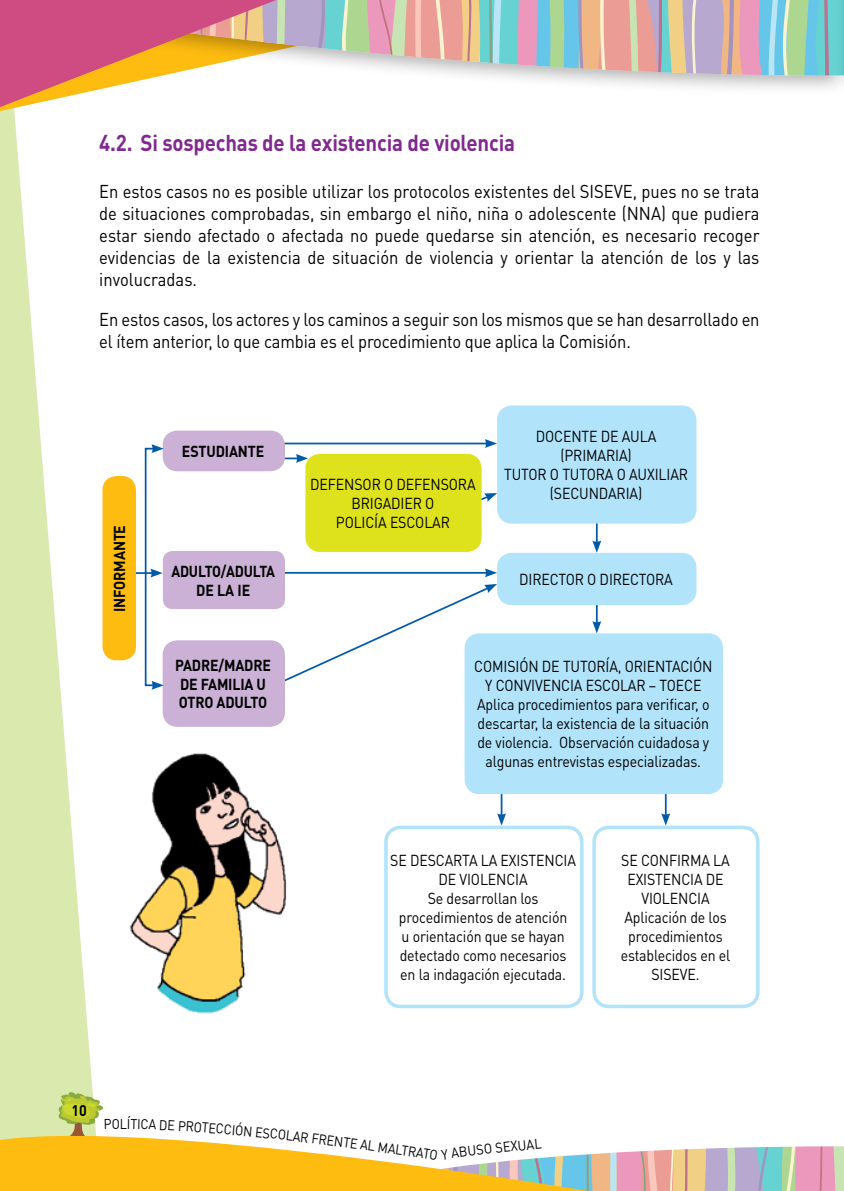
<style>
.page{position:relative;width:844px;height:1191px;background:#fff}
.page>*{position:absolute;margin:0;border:0;box-sizing:border-box;transform-origin:0 0}
.t1{font:700 22.75px "DIN Pro";letter-spacing:-.01em;color:#812990;scale:.9 1}
.t2{font:18.38px/22.1px "DIN Pro";letter-spacing:-.01em;color:#000;text-align:justify;scale:.9 1}
.t3{font:15.75px/18.9px "DIN Pro";letter-spacing:-.01em;color:#000;text-align:center;scale:.89 1}
.t4{font:700 15.75px/18.9px "DIN Pro";letter-spacing:-.01em;color:#000;scale:.89 1}
.t5{font:700 15.75px/18.9px "DIN Pro";letter-spacing:-.01em;color:#000;text-align:center;scale:.88 1}
.t6{font:700 15.58px "DIN Pro";letter-spacing:-.01em;color:#000;scale:.91 1}
.t7{font:700 15.22px "DIN Pro";color:#000;scale:.93 1}
.t8{font:14px "DIN Pro";color:#000;scale:.9 1}
.t9{font:14px "DIN Pro";color:#000;scale:.92 1}
</style>
<div class="page">
<svg style="left:0;top:116px;width:93px;height:986px;fill:#dae9ae"></svg>
<svg style="left:0;top:1102px;width:327px;height:89px;fill:#febc10"></svg>
<div style="left:0;top:0;width:843px;height:96px;background:#000;opacity:.3"></div>
<div style="left:834px;top:0;width:9px;height:98px;background:#fcfcfc"></div>
<svg style="left:389px;top:0;width:455px;height:83px;background:#c0c0bc"></svg>
<svg style="left:0;top:0;width:389px;height:116px"></svg>
<svg style="left:481px;top:493px;width:16px;height:11px"></svg>
<hr style="left:664px;top:781px;width:2px;height:35px;background:#005aaa">
<svg style="left:661px;top:813px;width:9px;height:12px"></svg>
<hr style="left:500px;top:781px;width:2px;height:35px;background:#005aaa">
<svg style="left:497px;top:813px;width:9px;height:12px"></svg>
<hr style="left:277px;top:457px;width:21px;height:2px;background:#005aaa">
<svg style="left:296px;top:454px;width:12px;height:9px"></svg>
<hr style="left:129px;top:572px;width:24px;height:2px;background:#005aaa">
<svg style="left:150px;top:568px;width:13px;height:9px"></svg>
<hr style="left:595px;top:477px;width:2px;height:66px;background:#005aaa">
<svg style="left:592px;top:540px;width:9px;height:13px"></svg>
<hr style="left:595px;top:583px;width:2px;height:41px;background:#005aaa">
<svg style="left:592px;top:621px;width:9px;height:12px"></svg>
<hr style="left:277px;top:442px;width:210px;height:2px;background:#005aaa">
<svg style="left:484px;top:439px;width:13px;height:9px"></svg>
<hr style="left:277px;top:572px;width:210px;height:1px;background:#005aaa">
<svg style="left:484px;top:568px;width:13px;height:9px"></svg>
<svg style="left:277px;top:584px;width:220px;height:98px"></svg>
<div style="left:102px;top:476px;width:34px;height:184px;background:#febc10;border-radius:14px"></div>
<div style="left:163px;top:430px;width:122px;height:41px;background:#cab1d5;border-radius:15px"></div>
<div style="left:163px;top:640px;width:122px;height:87px;background:#cab1d5;border-radius:15px"></div>
<div style="left:305px;top:454px;width:176px;height:98px;background:#dee21d;border-radius:15px"></div>
<div style="left:497px;top:405px;width:199px;height:118px;background:#b1e3fa;border-radius:15px"></div>
<div style="left:497px;top:553px;width:199px;height:52px;background:#b1e3fa;border-radius:15px"></div>
<div style="left:464px;top:633px;width:259px;height:161px;background:#b1e3fa;border-radius:15px"></div>
<div style="left:145px;top:448px;width:10px;height:238px;border:2px solid #005aaa"></div>
<svg style="left:151px;top:444px;width:13px;height:9px"></svg>
<svg style="left:151px;top:681px;width:13px;height:9px"></svg>
<div style="left:384px;top:825px;width:199px;height:183px;border:4px solid #b1e3fa;border-radius:15px"></div>
<div style="left:592px;top:825px;width:167px;height:183px;border:4px solid #b1e3fa;border-radius:15px"></div>
<div style="left:163px;top:551px;width:122px;height:58px;background:#cab1d5;border-radius:10px"></div>
<img style="left:129px;top:753px;width:158px;height:261px">
<svg style="left:57px;top:1091px;width:54px;height:48px"></svg>
<svg style="left:128px;top:1116px;width:81px;height:16px"></svg>
<svg style="left:327px;top:1146px;width:516px;height:45px"></svg>
<h1 class="t1" style="left:99px;top:128px;width:463px">4.2. Si sospechas de la existencia de violencia</h1>
<p class="t2" style="left:99px;top:180px;width:735px">En estos casos no es posible utilizar los protocolos existentes del SISEVE, pues no se trata de situaciones comprobadas, sin embargo el niño, niña o adolescente (NNA) que pudiera estar siendo afectado o afectada no puede quedarse sin atención, es necesario recoger evidencias de la existencia de situación de violencia y orientar la atención de los y las involucradas.</p>
<p class="t2" style="left:99px;top:308px;width:735px">En estos casos, los actores y los caminos a seguir son los mismos que se han desarrollado en el ítem anterior, lo que cambia es el procedimiento que aplica la Comisión.</p>
<p class="t6" style="left:109px;top:612px;width:97px;rotate:-90deg">INFORMANTE</p>
<p class="t4" style="left:182px;top:441px;width:94px">ESTUDIANTE</p>
<p class="t5" style="left:171px;top:561px;width:119px">ADULTO/ADULTA<br>DE LA IE</p>
<p class="t4" style="left:175px;top:655px;width:109px">PADRE/MADRE<br>DE FAMILIA U<br>OTRO ADULTO</p>
<p class="t3" style="left:310px;top:474px;width:187px">DEFENSOR O DEFENSORA<br>BRIGADIER O<br>POLICÍA ESCOLAR</p>
<p class="t3" style="left:504px;top:426px;width:208px">DOCENTE DE AULA (PRIMARIA)<br>TUTOR O TUTORA O AUXILIAR (SECUNDARIA)</p>
<p class="t3" style="left:519px;top:569px;width:174px">DIRECTOR O DIRECTORA</p>
<p class="t3" style="left:474px;top:656px;width:269px">COMISIÓN DE TUTORÍA, ORIENTACIÓN Y CONVIVENCIA ESCOLAR – TOECE Aplica procedimientos para verificar, o descartar, la existencia de la situación de violencia. Observación cuidadosa y algunas entrevistas especializadas.</p>
<p class="t3" style="left:390px;top:850px;width:210px">SE DESCARTA LA EXISTENCIA<br>DE VIOLENCIA<br>Se desarrollan los procedimientos de atención<br>u orientación que se hayan detectado como necesarios en la indagación ejecutada.</p>
<p class="t3" style="left:620px;top:850px;width:125px">SE CONFIRMA LA<br>EXISTENCIA DE<br>VIOLENCIA<br>Aplicación de los procedimientos establecidos en el<br>SISEVE.</p>
<p class="t7" style="left:71px;top:1100px;width:18px">10</p>
<p class="t8" style="left:112px;top:1114px;width:18px">OL</p>
<p class="t8" style="left:209px;top:1118px;width:50px;rotate:5deg">ECCIÓN</p>
<p class="t8" style="left:256px;top:1122px;width:44px;rotate:6deg">ESCOL</p>
<p class="t8" style="left:294px;top:1126px;width:74px;rotate:7deg">AR FRENTE</p>
<p class="t8" style="left:362px;top:1134px;width:64px;rotate:8deg">AL MALTR</p>
<p class="t9" style="left:450px;top:1143px;width:46px;rotate:-7deg">ABUSO</p>
<p class="t9" style="left:494px;top:1138px;width:44px;rotate:-6deg">SEXUA</p>
</div>
